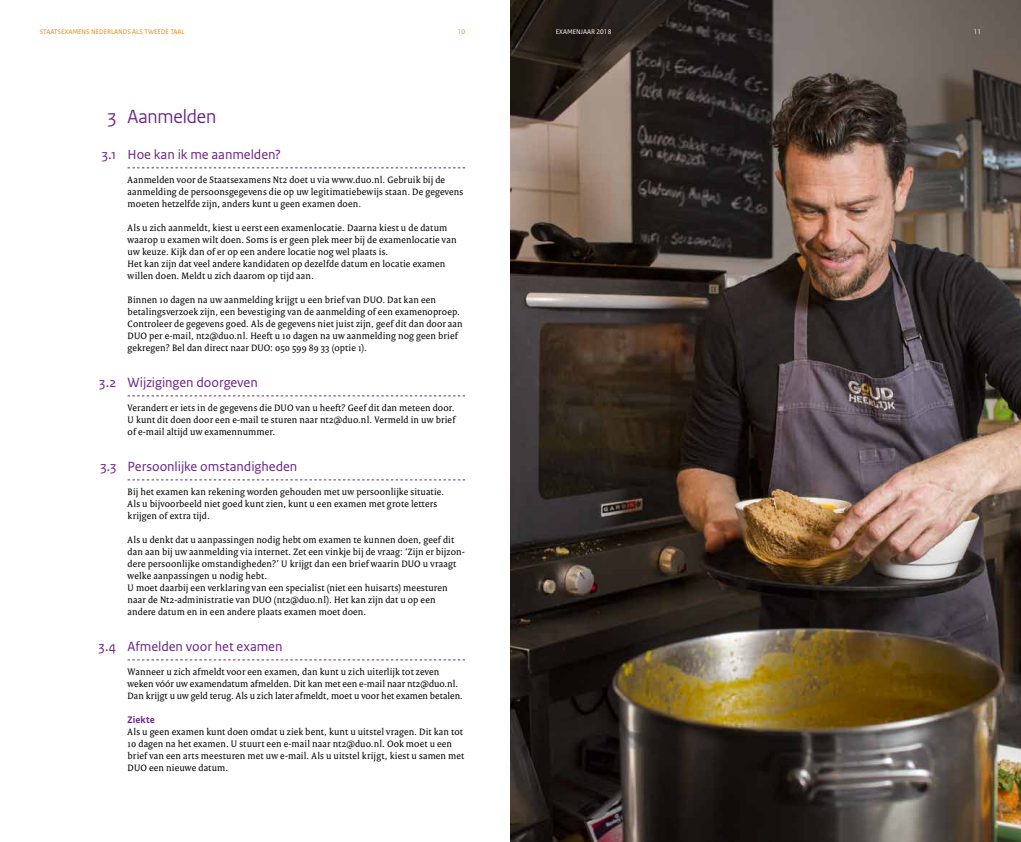
<style>
.page{position:relative;width:1021px;height:842px;background:#fff}
.page>*{position:absolute;margin:0;border:0;box-sizing:border-box;transform-origin:0 0}
.t1{font:20px "Rijksoverheid Sans Heading";letter-spacing:-.005em;color:#662383}
.t2{font:14px "Rijksoverheid Sans Text";letter-spacing:-.005em;color:#662383}
.t3{font:10px/12px "Rijksoverheid Serif";letter-spacing:.015em;color:#000}
.t4{font:700 10px "Rijksoverheid Sans Text";letter-spacing:.01em;color:#662383}
.t5{font:7px "Rijksoverheid Sans Text";color:#f08100}
.t6{font:7px "Rijksoverheid Sans Text";color:#fff}
</style>
<div class="page">
<img style="left:510px;top:0;width:510px;height:842px">
<svg style="left:128px;top:168px;width:337px;height:1px"></svg>
<svg style="left:128px;top:396px;width:337px;height:1px"></svg>
<svg style="left:128px;top:480px;width:337px;height:1px"></svg>
<svg style="left:128px;top:660px;width:337px;height:1px"></svg>
<p class="t5" style="left:40px;top:28px;width:146px">STAATSEXAMENS NEDERLANDS ALS TWEEDE TAAL</p>
<p class="t5" style="left:457px;top:28px;width:9px">10</p>
<p class="t6" style="left:556px;top:28px;width:57px">EXAMENJAAR 2018</p>
<p class="t6" style="left:973px;top:28px;width:9px">11</p>
<h1 class="t1" style="left:108px;top:105px;width:110px">3 Aanmelden</h1>
<h2 class="t2" style="left:102px;top:146px;width:181px">3.1 Hoe kan ik me aanmelden?</h2>
<p class="t3" style="left:128px;top:174px;width:337px">Aanmelden voor de Staatsexamens Nt2 doet u via www.duo.nl. Gebruik bij de aanmelding de persoonsgegevens die op uw legitimatiebewijs staan. De gegevens moeten hetzelfde zijn, anders kunt u geen examen doen.</p>
<p class="t3" style="left:128px;top:222px;width:330px">Als u zich aanmeldt, kiest u eerst een examenlocatie. Daarna kiest u de datum waarop u examen wilt doen. Soms is er geen plek meer bij de examenlocatie van uw keuze. Kijk dan of er op een andere locatie nog wel plaats is.<br>Het kan zijn dat veel andere kandidaten op dezelfde datum en locatie examen willen doen. Meldt u zich daarom op tijd aan.</p>
<p class="t3" style="left:128px;top:294px;width:336px">Binnen 10 dagen na uw aanmelding krijgt u een brief van DUO. Dat kan een betalingsverzoek zijn, een bevestiging van de aanmelding of een examenoproep.<br>Controleer de gegevens goed. Als de gegevens niet juist zijn, geef dit dan door aan DUO per e-mail, nt2@duo.nl. Heeft u 10 dagen na uw aanmelding nog geen brief gekregen? Bel dan direct naar DUO: 050 599 89 33 (optie 1).</p>
<h2 class="t2" style="left:99px;top:374px;width:160px">3.2 Wijzigingen doorgeven</h2>
<p class="t3" style="left:128px;top:402px;width:329px;text-align:justify">Verandert er iets in de gegevens die DUO van u heeft? Geef dit dan meteen door.<br>U kunt dit doen door een e-mail te sturen naar nt2@duo.nl. Vermeld in uw brief of e-mail altijd uw examennummer.</p>
<h2 class="t2" style="left:100px;top:458px;width:198px">3.3 Persoonlijke omstandigheden</h2>
<p class="t3" style="left:128px;top:486px;width:318px">Bij het examen kan rekening worden gehouden met uw persoonlijke situatie.<br>Als u bijvoorbeeld niet goed kunt zien, kunt u een examen met grote letters krijgen of extra tijd.</p>
<p class="t3" style="left:128px;top:534px;width:339px">Als u denkt dat u aanpassingen nodig hebt om examen te kunnen doen, geef dit dan aan bij uw aanmelding via internet. Zet een vinkje bij de vraag: ‘Zijn er bijzon&shy;dere persoonlijke omstandigheden?’ U krijgt dan een brief waarin DUO u vraagt welke aanpassingen u nodig hebt.<br>U moet daarbij een verklaring van een specialist (niet een huisarts) meesturen naar de Nt2-administratie van DUO (nt2@duo.nl). Het kan zijn dat u op een andere datum en in een andere plaats examen moet doen.</p>
<h2 class="t2" style="left:99px;top:638px;width:185px">3.4 Afmelden voor het examen</h2>
<p class="t3" style="left:128px;top:666px;width:337px">Wanneer u zich afmeldt voor een examen, dan kunt u zich uiterlijk tot zeven weken vóór uw examendatum afmelden. Dit kan met een e-mail naar nt2@duo.nl.<br>Dan krijgt u uw geld terug. Als u zich later afmeldt, moet u voor het examen betalen.</p>
<p class="t4" style="left:128px;top:714px;width:29px">Ziekte</p>
<p class="t3" style="left:128px;top:726px;width:338px">Als u geen examen kunt doen omdat u ziek bent, kunt u uitstel vragen. Dit kan tot 10 dagen na het examen. U stuurt een e-mail naar nt2@duo.nl. Ook moet u een brief van een arts meesturen met uw e-mail. Als u uitstel krijgt, kiest u samen met DUO een nieuwe datum.</p>
</div>
